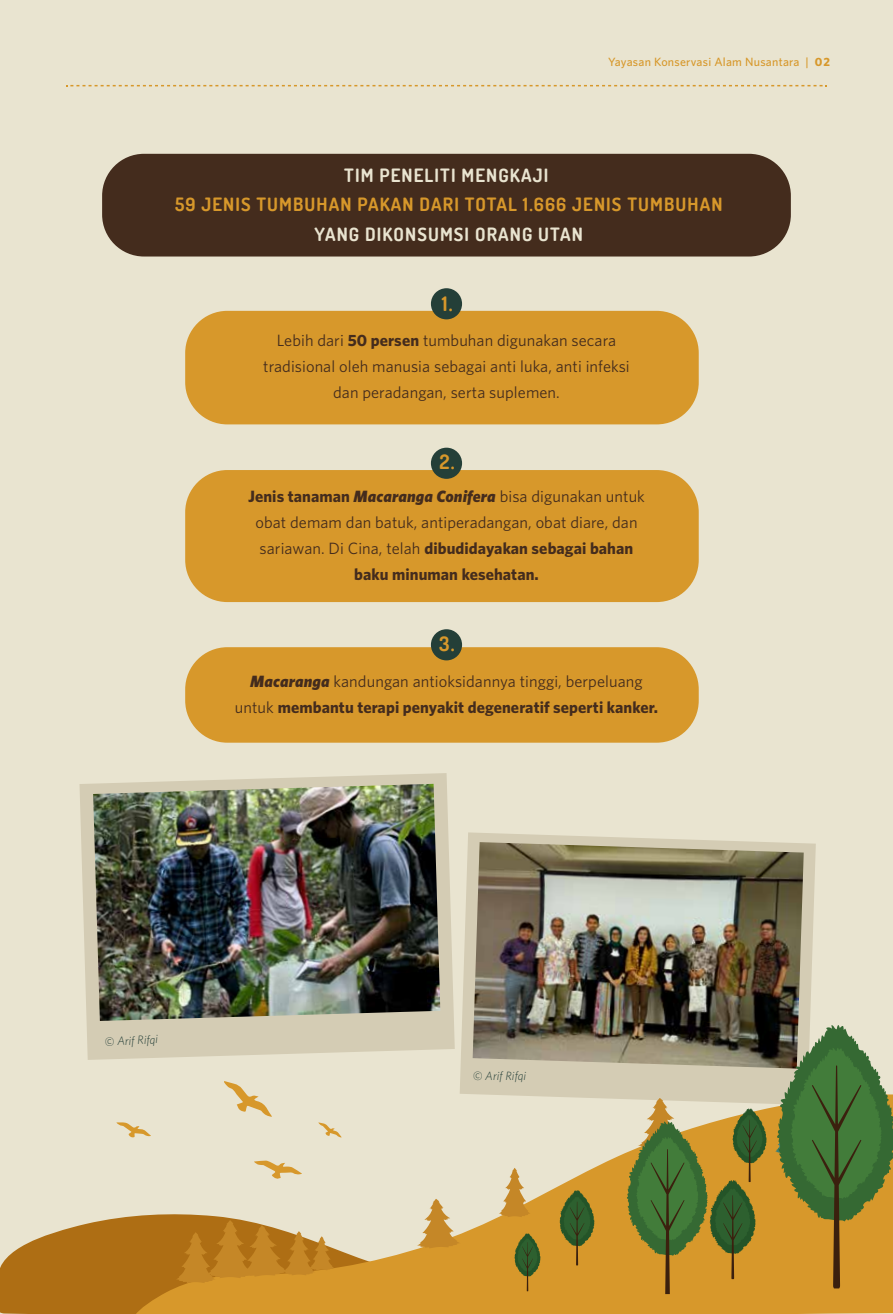
<style>
.page{position:relative;width:893px;height:1314px;background:#e9e4d0}
.page>*{position:absolute;margin:0;border:0;box-sizing:border-box;transform-origin:0 0}
.t1{font:700 19.95px "Dosis";color:#d7982b}
.t2{font:700 18.3px "Dosis";letter-spacing:.06em;color:#d7982b}
.t3{font:700 18.3px "Dosis";letter-spacing:.06em;color:#e9e4d0}
.t4{font:16.35px/26.2px "Whitney";letter-spacing:.005em;color:#442c1d;text-align:center}
.t5{font:700 16.35px/26.2px "Whitney";letter-spacing:.005em;color:#442c1d;text-align:center}
.t6{font:500 12px "Whitney";letter-spacing:.02em;color:#d7982b}
.t7{font:italic 300 12px "Whitney";letter-spacing:.005em;color:#243f38}
.s1{font-weight:700}
.s2{font-weight:900;font-style:italic}
.s3{font-weight:400}
</style>
<div class="page">
<svg style="left:66px;top:85px;width:761px;height:1px"></svg>
<div style="left:185px;top:311px;width:514px;height:113px;background:#d7982b;border-radius:42px"></div>
<div style="left:185px;top:647px;width:514px;height:96px;background:#d7982b;border-radius:42px"></div>
<div style="left:185px;top:470px;width:514px;height:132px;background:#d7982b;border-radius:42px"></div>
<svg style="left:79px;top:773px;width:376px;height:287px;fill:#d4ccb4"></svg>
<img style="left:93px;top:784px;width:347px;height:237px">
<svg style="left:460px;top:832px;width:356px;height:259px;fill:#d4ccb4"></svg>
<img style="left:473px;top:842px;width:331px;height:226px">
<div style="left:102px;top:154px;width:689px;height:102px;background:#442c1d;border-radius:42px"></div>
<div style="left:431px;top:629px;width:31px;height:31px;background:#243f38;border-radius:50%"></div>
<svg style="left:431px;top:288px;width:31px;height:31px"></svg>
<div style="left:431px;top:448px;width:31px;height:31px;background:#243f38;border-radius:50%"></div>
<svg style="left:0;top:1216px;width:133px;height:98px;fill:#ae6e14"></svg>
<svg style="left:133px;top:1091px;width:760px;height:223px"></svg>
<svg style="left:417px;top:1199px;width:44px;height:49px"></svg>
<svg style="left:176px;top:1220px;width:158px;height:63px"></svg>
<svg style="left:499px;top:1168px;width:32px;height:49px"></svg>
<svg style="left:224px;top:1081px;width:48px;height:36px"></svg>
<svg style="left:254px;top:1160px;width:48px;height:19px"></svg>
<svg style="left:116px;top:1122px;width:35px;height:16px"></svg>
<svg style="left:318px;top:1122px;width:24px;height:15px"></svg>
<svg style="left:514px;top:1233px;width:26px;height:58px"></svg>
<svg style="left:559px;top:1190px;width:35px;height:75px"></svg>
<svg style="left:627px;top:1098px;width:140px;height:196px"></svg>
<svg style="left:775px;top:1025px;width:118px;height:263px"></svg>
<p class="t6" style="left:608px;top:54px;width:224px">Yayasan Konservasi Alam Nusantara | <span class="s1">02</span></p>
<p class="t3" style="left:344px;top:163px;width:206px">TIM PENELITI MENGKAJI</p>
<p class="t2" style="left:175px;top:193px;width:549px">59 JENIS TUMBUHAN PAKAN DARI TOTAL 1.666 JENIS TUMBUHAN</p>
<p class="t3" style="left:315px;top:222px;width:270px">YANG DIKONSUMSI ORANG UTAN</p>
<p class="t1" style="left:442px;top:291px;width:12px">1.</p>
<p class="t4" style="left:263px;top:327px;width:368px">Lebih dari <span class="s1">50 persen</span> tumbuhan digunakan secara tradisional oleh manusia sebagai anti luka, anti infeksi dan peradangan, serta suplemen.</p>
<p class="t1" style="left:439px;top:449px;width:17px">2.</p>
<p class="t4" style="left:248px;top:483px;width:398px"><span class="s1">Jenis tanaman</span> <span class="s2">Macaranga Conifera</span> bisa digunakan untuk obat demam dan batuk, antiperadangan, obat diare, dan sariawan. Di Cina, telah <span class="s1">dibudidayakan sebagai bahan baku minuman kesehatan.</span></p>
<p class="t1" style="left:439px;top:630px;width:17px">3.</p>
<p class="t5" style="left:235px;top:667px;width:425px"><span class="s2">Macaranga</span> <span class="s3">kandungan antioksidannya tinggi, berpeluang untuk</span> membantu terapi penyakit degeneratif seperti kanker.</p>
<p class="t7" style="left:104px;top:1035px;width:55px;rotate:-3deg">© Arif Rifqi</p>
<p class="t7" style="left:473px;top:1069px;width:55px">© Arif Rifqi</p>
</div>
